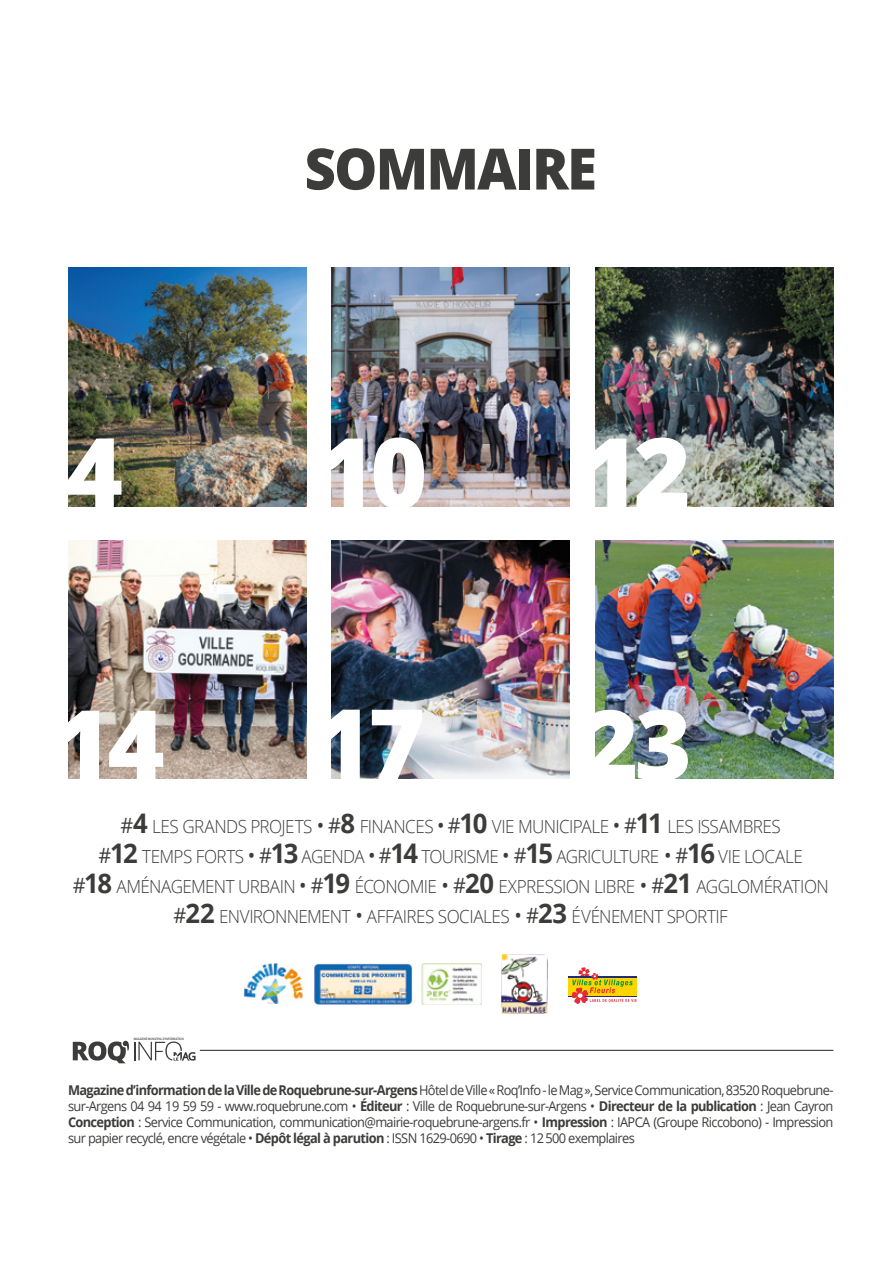
<style>
.page{position:relative;width:893px;height:1263px;background:#fff}
.page>*{position:absolute;margin:0;border:0;box-sizing:border-box;transform-origin:0 0}
.t1{font:800 97.5px "Open Sans";letter-spacing:-.04em;color:#fff}
.t2{font:800 57px "Open Sans";letter-spacing:-.03em;color:#3c3c3b;scale:.95 1}
.t3{font:300 18px "Open Sans";letter-spacing:-.035em;color:#3c3c3b;scale:.95 1}
.t4{font:13.5px/16.2px "Open Sans";letter-spacing:-.05em;color:#3c3c3b;text-align:justify;scale:.95 1}
.t5{font:600 3.15px "Open Sans";letter-spacing:-.02em;color:#3c3c3b;scale:.85 1}
.s1{font-weight:400;font-size:21px}
.s2{font-weight:700;font-size:27px}
.s3{font-weight:700}
</style>
<div class="page">
<svg style="left:73px;top:1040px;width:123px;height:23px"></svg>
<img style="left:595px;top:268px;width:238px;height:238px">
<img style="left:332px;top:268px;width:238px;height:238px">
<img style="left:68px;top:268px;width:238px;height:238px">
<img style="left:595px;top:540px;width:238px;height:238px">
<img style="left:332px;top:540px;width:238px;height:238px">
<img style="left:68px;top:540px;width:238px;height:238px">
<hr style="left:200px;top:1050px;width:633px;height:1px;background:#3c3c3b">
<img style="left:244px;top:963px;width:60px;height:41px">
<img style="left:422px;top:963px;width:60px;height:41px">
<img style="left:314px;top:963px;width:99px;height:41px">
<div style="left:568px;top:978px;width:69px;height:17px;background:#ffd500"></div>
<svg style="left:570px;top:967px;width:67px;height:37px"></svg>
<img style="left:501px;top:954px;width:47px;height:59px">
<p class="t2" style="left:305px;top:125px;width:309px">SOMMAIRE</p>
<p class="t1" style="left:66px;top:399px;width:59px">4</p>
<p class="t1" style="left:318px;top:399px;width:111px">10</p>
<p class="t1" style="left:581px;top:399px;width:111px">12</p>
<p class="t1" style="left:54px;top:671px;width:112px">14</p>
<p class="t1" style="left:315px;top:670px;width:112px">17</p>
<p class="t1" style="left:581px;top:671px;width:112px">23</p>
<p class="t3" style="left:121px;top:814px;width:697px"><span class="s1">#</span><span class="s2">4</span> LES GRANDS PROJETS <span class="s1">• #</span><span class="s2">8</span> FINANCES <span class="s1">• #</span><span class="s2">10</span> VIE MUNICIPALE <span class="s1">• #</span><span class="s2">11</span> LES ISSAMBRES</p>
<p class="t3" style="left:99px;top:844px;width:743px"><span class="s1">#</span><span class="s2">12</span> TEMPS FORTS <span class="s1">• #</span><span class="s2">13</span> AGENDA <span class="s1">• #</span><span class="s2">14</span> TOURISME <span class="s1">• #</span><span class="s2">15</span> AGRICULTURE <span class="s1">• #</span><span class="s2">16</span> VIE LOCALE</p>
<p class="t3" style="left:73px;top:874px;width:797px"><span class="s1">#</span><span class="s2">18</span> AMÉNAGEMENT URBAIN <span class="s1">• #</span><span class="s2">19</span> ÉCONOMIE <span class="s1">• #</span><span class="s2">20</span> EXPRESSION LIBRE <span class="s1">• #</span><span class="s2">21</span> AGGLOMÉRATION</p>
<p class="t3" style="left:174px;top:904px;width:585px"><span class="s1">#</span><span class="s2">22</span> ENVIRONNEMENT <span class="s1">•</span> AFFAIRES SOCIALES <span class="s1">• #</span><span class="s2">23</span> ÉVÉNEMENT SPORTIF</p>
<p class="t5" style="left:134px;top:1037px;width:61px">MAGAZINE MUNICIPAL D’INFORMATION</p>
<p class="t4" style="left:68px;top:1081px;width:807px"><span class="s3">Magazine d’information de la Ville de Roquebrune-sur-Argens</span> Hôtel de Ville « Roq’Info - le Mag », Service Communication, 83520 Roquebrune&shy;sur-Argens 04 94 19 59 59 - www.roquebrune.com • <span class="s3">Éditeur</span> : Ville de Roquebrune-sur-Argens • <span class="s3">Directeur de la publication</span> : Jean Cayron <span class="s3">Conception</span> : Service Communication, communication@mairie-roquebrune-argens.fr • <span class="s3">Impression</span> : IAPCA (Groupe Riccobono) - Impression sur papier recyclé, encre végétale • <span class="s3">Dépôt légal à parution</span> : ISSN 1629-0690 • <span class="s3">Tirage</span> : 12 500 exemplaires</p>
</div>
